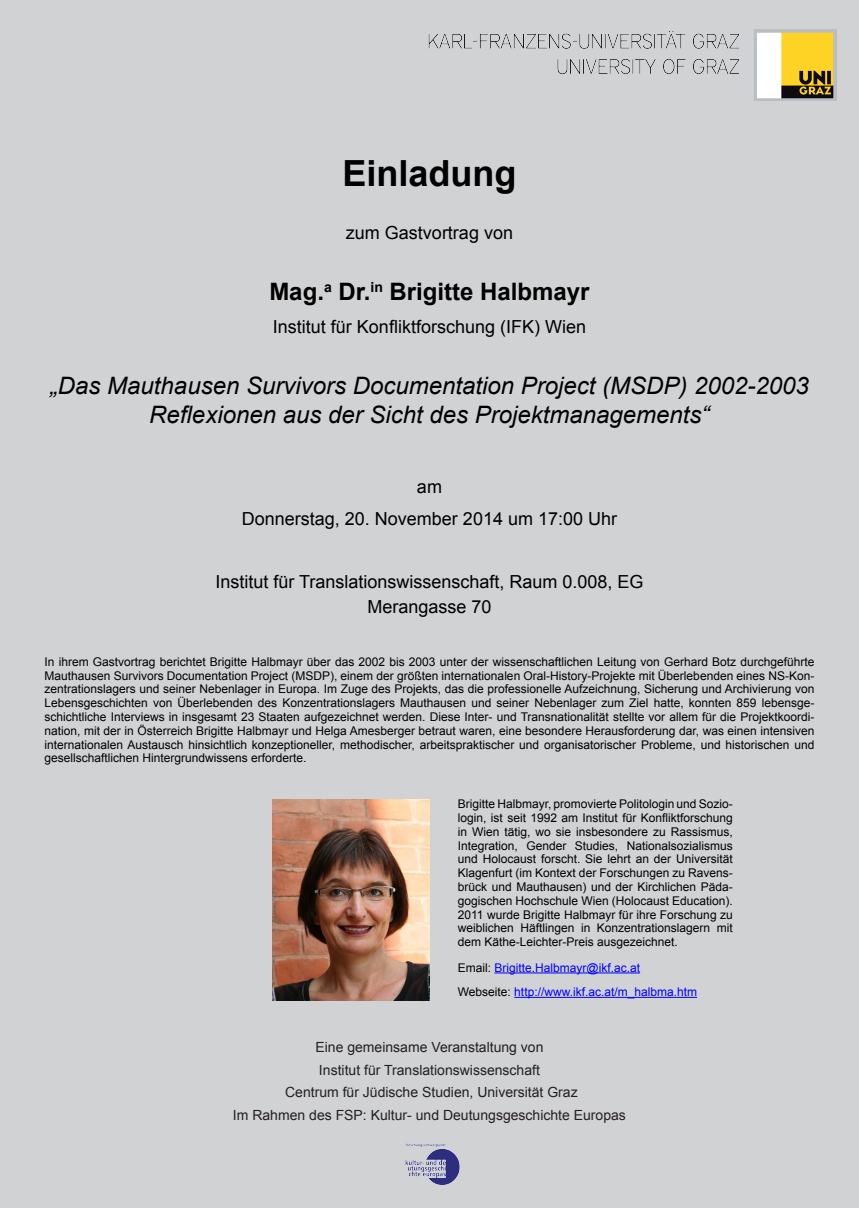
<style>
.page{position:relative;width:859px;height:1208px;background:#d1d2d4}
.page>*{position:absolute;margin:0;border:0;box-sizing:border-box;transform-origin:0 0}
.t1{font:700 36px "Arial";color:#000}
.t2{font:italic 24px/28.8px "Arial";color:#000;text-align:center}
.t3{font:700 24px "Arial";color:#000}
.t4{font:18px/31.6px "Arial";color:#000;text-align:center}
.t5{font:14px/22.8px "Arial";color:#231f20;text-align:center}
.t6{font:12px/13.8px "Arial";color:#000;text-align:justify}
.t7{font:12px/24.4px "Arial";color:#00f}
.s1{color:#000}
</style>
<div class="page">
<img style="left:420px;top:30px;width:416px;height:71px">
<hr style="left:494px;top:972px;width:146px;height:1px;background:#00f">
<hr style="left:514px;top:997px;width:183px;height:1px;background:#00f">
<img style="left:273px;top:799px;width:156px;height:202px">
<img style="left:398px;top:1141px;width:63px;height:44px">
<h1 class="t1" style="left:342px;top:149px;width:176px">Einladung</h1>
<h3 class="t4" style="left:346px;top:217px;width:169px">zum Gastvortrag von</h3>
<h2 class="t3" style="left:269px;top:276px;width:322px">Mag.<sup>a</sup> Dr.<sup>in</sup> Brigitte Halbmayr</h2>
<h3 class="t4" style="left:273px;top:311px;width:315px">Institut für Konfliktforschung (IFK) Wien</h3>
<h2 class="t2" style="left:50px;top:371px;width:760px">„Das Mauthausen Survivors Documentation Project (MSDP) 2002-2003<br>Reflexionen aus der Sicht des Projektmanagements“</h2>
<h3 class="t4" style="left:242px;top:471px;width:377px">am<br>Donnerstag, 20. November 2014 um 17:00 Uhr</h3>
<h3 class="t4" style="left:215px;top:570px;width:430px;line-height:24.4px">Institut für Translationswissenschaft, Raum 0.008, EG<br>Merangasse 70</h3>
<p class="t6" style="left:45px;top:655px;width:771px">In ihrem Gastvortrag berichtet Brigitte Halbmayr über das 2002 bis 2003 unter der wissenschaftlichen Leitung von Gerhard Botz durchgeführte Mauthausen Survivors Documentation Project (MSDP), einem der größten internationalen Oral-History-Projekte mit Überlebenden eines NS-Kon&shy;zentrationslagers und seiner Nebenlager in Europa. Im Zuge des Projekts, das die professionelle Aufzeichnung, Sicherung und Archivierung von Lebensgeschichten von Überlebenden des Konzentrationslagers Mauthausen und seiner Nebenlager zum Ziel hatte, konnten 859 lebensge&shy;schichtliche Interviews in insgesamt 23 Staaten aufgezeichnet werden. Diese Inter- und Transnationalität stellte vor allem für die Projektkoordi&shy;nation, mit der in Österreich Brigitte Halbmayr und Helga Amesberger betraut waren, eine besondere Herausforderung dar, was einen intensiven internationalen Austausch hinsichtlich konzeptioneller, methodischer, arbeitspraktischer und organisatorischer Probleme, und historischen und gesellschaftlichen Hintergrundwissens erforderte.</p>
<p class="t6" style="left:458px;top:797px;width:276px">Brigitte Halbmayr, promovierte Politologin und Sozio&shy;login, ist seit 1992 am Institut für Konfliktforschung in Wien tätig, wo sie insbesondere zu Rassismus, Integration, Gender Studies, Nationalsozialismus und Holocaust forscht. Sie lehrt an der Universität Klagenfurt (im Kontext der Forschungen zu Ravens&shy;brück und Mauthausen) und der Kirchlichen Päda&shy;gogischen Hochschule Wien (Holocaust Education).<br>2011 wurde Brigitte Halbmayr für ihre Forschung zu weiblichen Häftlingen in Konzentrationslagern mit dem Käthe-Leichter-Preis ausgezeichnet.</p>
<p class="t7" style="left:458px;top:955px;width:241px"><span class="s1">Email:</span> Brigitte.Halbmayr@ikf.ac.at<br><span class="s1">Webseite:</span> http://www.ikf.ac.at/m_halbma.htm</p>
<p class="t5" style="left:233px;top:1035px;width:394px">Eine gemeinsame Veranstaltung von<br>Institut für Translationswissenschaft<br>Centrum für Jüdische Studien, Universität Graz<br>Im Rahmen des FSP: Kultur- und Deutungsgeschichte Europas</p>
</div>
